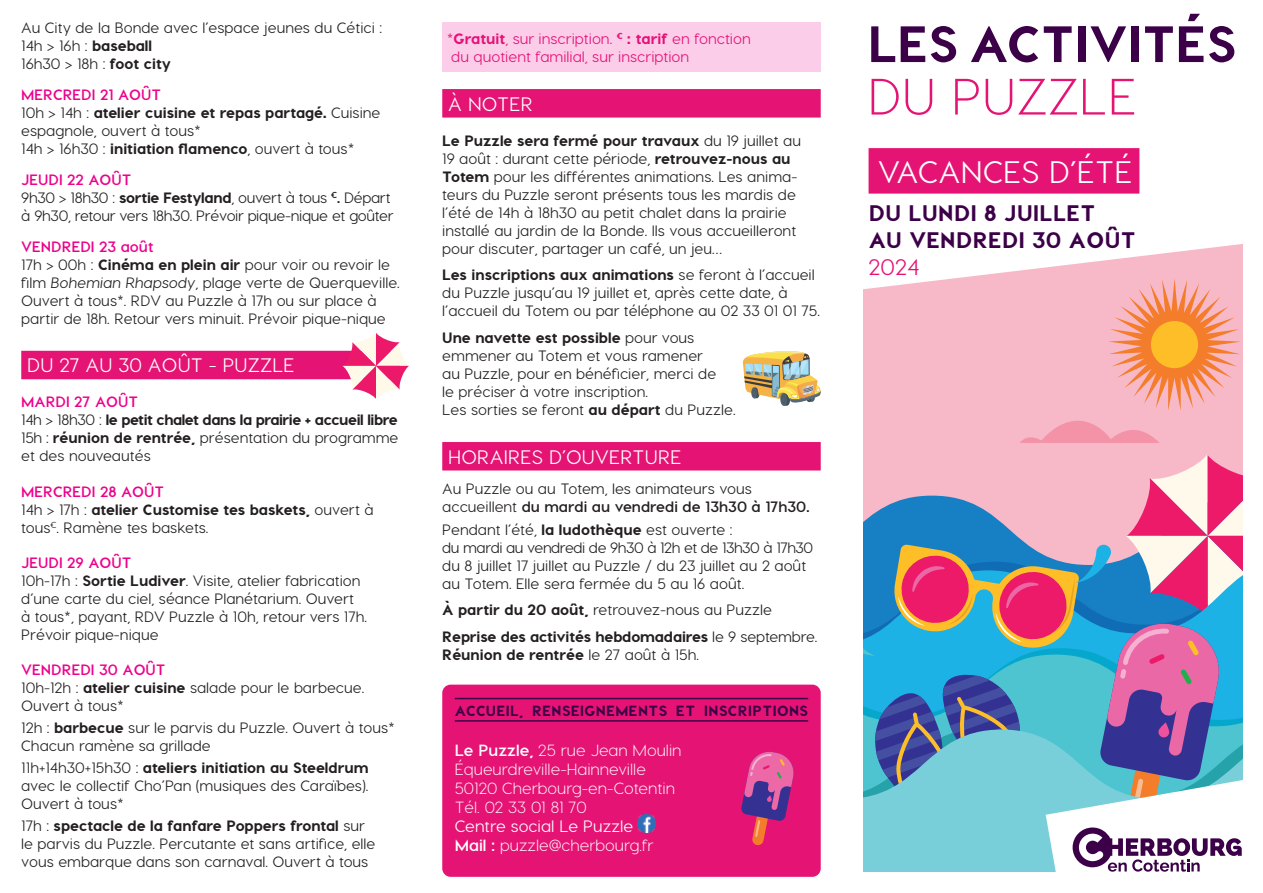
<style>
.page{position:relative;width:1263px;height:893px;background:#fff}
.page>*{position:absolute;margin:0;border:0;box-sizing:border-box;transform-origin:0 0}
.t1{font:800 51px "Visby CF";letter-spacing:.01em;color:#3c0048}
.t2{font:300 51px "Visby CF";letter-spacing:.01em;color:#e51474}
.t3{font:500 31.05px "Visby CF";letter-spacing:.01em;color:#fff}
.t4{font:800 22.5px/27px "Visby CF";letter-spacing:.02em;color:#3c0048}
.t5{font:500 22.5px "Visby CF";color:#e51474}
.t6{font:500 19.5px "Visby CF";letter-spacing:.01em;color:#fff}
.t7{font:500 16.5px "Visby CF";color:#fff}
.t8{font:300 16.2px/19.2px "Visby CF";color:#fff}
.t9{font:500 15px/18px "Visby CF";color:#231f20}
.t10{font:800 15px/18px "Visby CF";letter-spacing:-.015em;color:#231f20}
.t11{font:500 15px/18px "Visby CF";letter-spacing:-.02em;color:#231f20}
.t12{font:500 15px/18px "Visby CF";color:#e51474}
.t13{font:800 14.7px "Visby CF";letter-spacing:.03em;color:#3c0048}
.s1{font-weight:800}
.s2{font-weight:700;color:#ed028c}
.s3{font-weight:700}
.s4{font-style:italic}
.s5{font-weight:500}
</style>
<div class="page">
<div style="left:863px;top:145px;width:380px;height:727px;background:#f7b9c8"></div>
<svg style="left:1020px;top:420px;width:139px;height:23px"></svg>
<svg style="left:1109px;top:290px;width:132px;height:121px"></svg>
<div style="left:1151px;top:321px;width:47px;height:47px;background:#fdbe28;border-radius:50%"></div>
<svg style="left:863px;top:454px;width:380px;height:418px;background:#8c9dbd"></svg>
<svg style="left:863px;top:145px;width:380px;height:145px;fill:#fff"></svg>
<div style="left:442px;top:685px;width:379px;height:192px;background:#e51474;border-radius:8px"></div>
<hr style="left:455px;top:698px;width:353px;height:1px;background:#3c0048">
<hr style="left:455px;top:720px;width:353px;height:2px;background:#3c0048">
<div style="left:868px;top:148px;width:271px;height:46px;background:#e51474"></div>
<div style="left:21px;top:351px;width:379px;height:28px;background:#e51474"></div>
<div style="left:442px;top:89px;width:379px;height:29px;background:#e51474"></div>
<div style="left:442px;top:442px;width:379px;height:28px;background:#e51474"></div>
<img style="left:637px;top:815px;width:18px;height:18px">
<svg style="left:741px;top:751px;width:53px;height:95px"></svg>
<svg style="left:343px;top:333px;width:66px;height:66px"></svg>
<svg style="left:863px;top:224px;width:24px;height:41px"></svg>
<svg style="left:742px;top:351px;width:79px;height:55px"></svg>
<div style="left:442px;top:22px;width:379px;height:50px;background:#fbcde8"></div>
<p class="t9" style="left:21px;top:19px;width:362px">Au City de la Bonde avec l’espace jeunes du Cétici :<br>14h &gt; 16h : <span class="s1">baseball<br></span>16h30 &gt; 18h : <span class="s1">foot city</span></p>
<p class="t9" style="left:21px;top:86px;width:361px"><span class="s2">MERCREDI 21 AOÛT<br></span>10h &gt; 14h : <span class="s1">atelier cuisine et repas partagé.</span> Cuisine espagnole, ouvert à tous*<br>14h &gt; 16h30 : <span class="s1">initiation flamenco</span>, ouvert à tous*</p>
<p class="t11" style="left:21px;top:170px;width:374px"><span class="s2">JEUDI 22 AOÛT<br></span>9h30 &gt; 18h30 : <span class="s1">sortie Festyland</span>, ouvert à tous <sup>€</sup><span class="s3">.</span> Départ à 9h30, retour vers 18h30. Prévoir pique-nique et goûter</p>
<p class="t9" style="left:21px;top:237px;width:380px"><span class="s2">VENDREDI 23 août<br></span>17h &gt; 00h : <span class="s1">Cinéma en plein air</span> pour voir ou revoir le film <span class="s4">Bohemian Rhapsody</span>, plage verte de Querqueville.<br>Ouvert à tous*. RDV au Puzzle à 17h ou sur place à partir de 18h. Retour vers minuit. Prévoir pique-nique</p>
<h3 class="t6" style="left:27px;top:354px;width:269px">DU 27 AU 30 AOÛT - PUZZLE</h3>
<p class="t10" style="left:21px;top:393px;width:379px"><span class="s2">MARDI 27 AOÛT<br></span><span class="s5">14h &gt; 18h30 :</span> le petit chalet dans la prairie + accueil libre <span class="s5">15h :</span> réunion de rentrée, <span class="s5">présentation du programme et des nouveautés</span></p>
<p class="t9" style="left:21px;top:482px;width:354px"><span class="s2">MERCREDI 28 AOÛT<br></span>14h &gt; 17h : <span class="s1">atelier Customise tes baskets,</span> ouvert à tous<sup>€</sup>. Ramène tes baskets.</p>
<p class="t9" style="left:21px;top:553px;width:347px"><span class="s2">JEUDI 29 AOÛT<br></span>10h-17h : <span class="s1">Sortie Ludiver</span>. Visite, atelier fabrication d’une carte du ciel, séance Planétarium. Ouvert<br>à tous*, payant, RDV Puzzle à 10h, retour vers 17h.<br>Prévoir pique-nique</p>
<p class="t9" style="left:21px;top:660px;width:344px"><span class="s2">VENDREDI 30 AOÛT<br></span>10h-12h : <span class="s1">atelier cuisine</span> salade pour le barbecue.<br>Ouvert à tous*</p>
<p class="t9" style="left:21px;top:718px;width:375px">12h : <span class="s1">barbecue</span> sur le parvis du Puzzle. Ouvert à tous*<br>Chacun ramène sa grillade</p>
<p class="t9" style="left:21px;top:758px;width:349px;text-align:justify">11h+14h30+15h30 : <span class="s1">ateliers initiation au Steeldrum </span>avec le collectif Cho’Pan (musiques des Caraïbes).<br>Ouvert à tous*</p>
<p class="t9" style="left:21px;top:817px;width:356px">17h : <span class="s1">spectacle de la fanfare Poppers frontal</span> sur le parvis du Puzzle. Percutante et sans artifice, elle vous embarque dans son carnaval. Ouvert à tous</p>
<p class="t12" style="left:447px;top:29px;width:306px">*<span class="s1">Gratuit</span>, sur inscription. <sup>€</sup> <span class="s1">: tarif</span> en fonction du quotient familial, sur inscription</p>
<h3 class="t6" style="left:448px;top:92px;width:86px">À NOTER</h3>
<p class="t9" style="left:442px;top:131px;width:360px"><span class="s1">Le Puzzle sera fermé pour travaux</span> du 19 juillet au 19 août : durant cette période, <span class="s1">retrouvez-nous au Totem</span> pour les différentes animations. Les anima&shy;teurs du Puzzle seront présents tous les mardis de l’été de 14h à 18h30 au petit chalet dans la prairie installé au jardin de la Bonde. Ils vous accueilleront pour discuter, partager un café, un jeu…</p>
<p class="t9" style="left:442px;top:266px;width:379px"><span class="s1">Les inscriptions aux animations</span> se feront à l’accueil du Puzzle jusqu’au 19 juillet et, après cette date, à l’accueil du Totem ou par téléphone au 02 33 01 01 75.</p>
<p class="t9" style="left:442px;top:328px;width:295px"><span class="s1">Une navette est possible</span> pour vous emmener au Totem et vous ramener<br>au Puzzle, pour en bénéficier, merci de<br>le préciser à votre inscription.<br>Les sorties se feront <span class="s1">au départ</span> du Puzzle.</p>
<h3 class="t6" style="left:448px;top:445px;width:235px">HORAIRES D’OUVERTURE</h3>
<p class="t9" style="left:442px;top:480px;width:369px">Au Puzzle ou au Totem, les animateurs vous accueillent <span class="s3">du mardi au vendredi de 13h30 à 17h30.</span></p>
<p class="t9" style="left:442px;top:520px;width:372px">Pendant l’été, <span class="s1">la ludothèque</span> est ouverte :<br>du mardi au vendredi de 9h30 à 12h et de 13h30 à 17h30 du 8 juillet 17 juillet au Puzzle / du 23 juillet au 2 août au Totem. Elle sera fermée du 5 au 16 août.</p>
<p class="t10" style="left:442px;top:596px;width:377px;line-height:26.5px">À partir du 20 août, <span class="s5">retrouvez-nous au Puzzle<br></span>Reprise des activités hebdomadaires <span class="s5">le 9 septembre.</span></p>
<p class="t10" style="left:442px;top:645px;width:258px">Réunion de rentrée <span class="s5">le 27 août à 15h.</span></p>
<p class="t13" style="left:455px;top:701px;width:355px">ACCUEIL, RENSEIGNEMENTS ET INSCRIPTIONS</p>
<p class="t8" style="left:455px;top:740px;width:228px"><span class="s3">Le Puzzle,</span> 25 rue Jean Moulin<br>Équeurdreville-Hainneville<br>50120 Cherbourg-en-Cotentin<br>Tél. 02 33 01 81 70</p>
<p class="t7" style="left:455px;top:816px;width:180px">Centre social Le Puzzle</p>
<p class="t8" style="left:455px;top:836px;width:200px"><span class="s3">Mail :</span> puzzle@cherbourg.fr</p>
<h1 class="t1" style="left:868px;top:12px;width:370px">LES ACTIVITÉS</h1>
<h1 class="t2" style="left:868px;top:66px;width:271px">DU PUZZLE</h1>
<h2 class="t3" style="left:878px;top:153px;width:256px">VACANCES D’ÉTÉ</h2>
<h3 class="t4" style="left:869px;top:199px;width:269px">DU LUNDI 8 JUILLET<br>AU VENDREDI 30 AOÛT</h3>
<h3 class="t5" style="left:868px;top:253px;width:52px">2024</h3>
</div>
